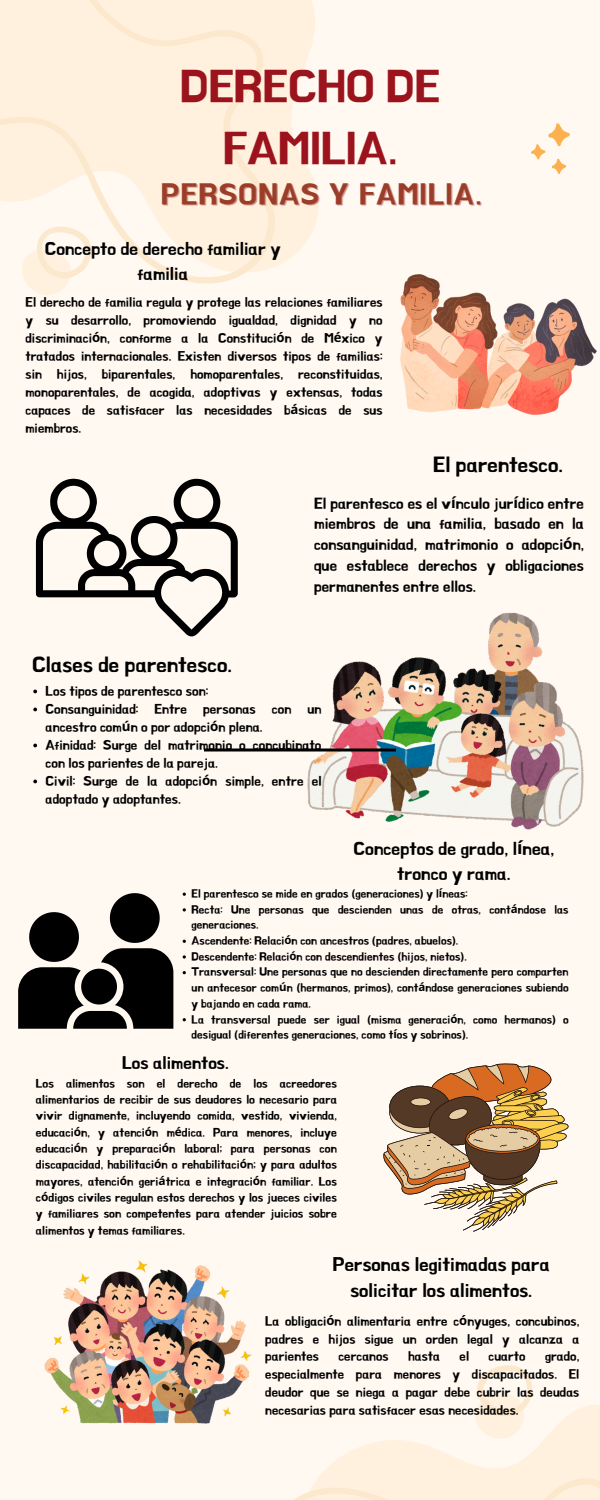
<style>
.page{position:relative;width:600px;height:1500px;background:#fff9f2}
.page>*{position:absolute;margin:0;border:0;box-sizing:border-box;transform-origin:0 0}
.t1{font:44.6px/61.2px "BMHANNA";color:#9b131d;text-align:center}
.t2{font:29.1px "BMHANNA";letter-spacing:.045em;color:#9b3e29}
.t3{font:21.3px "BMHANNA";color:#000}
.t4{font:19px/26.1px "BMHANNA";color:#000;text-align:center}
.t5{font:17.9px/24.6px "BMHANNA";color:#000;text-align:center}
.t6{font:17.8px/24.4px "BMHANNA";color:#000;text-align:center}
.t7{font:17.5px "BMHANNA";color:#000}
.t8{font:15.3px/20.9px "BMHANNA";color:#000;text-align:justify}
.t9{font:13.4px/18px "BMHANNA";color:#000}
.t10{font:13.1px/18px "BMHANNA";color:#000;text-align:justify}
.t11{font:13px/17.9px "BMHANNA";color:#000;text-align:justify}
.t12{font:11.9px/16.3px "BMHANNA";color:#000;text-align:justify}
.t13{font:11.4px/15.7px "BMHANNA";color:#000}
.s1{font-family:"Noto Sans";font-weight:700}
</style>
<div class="page">
<svg style="left:531px;top:123px;width:39px;height:51px"></svg>
<svg style="left:27px;top:0;width:292px;height:295px"></svg>
<svg style="left:0;top:0;width:281px;height:283px;fill:#fff1de"></svg>
<svg style="left:294px;top:1365px;width:306px;height:135px"></svg>
<img style="left:400px;top:275px;width:196px;height:139px">
<svg style="left:36px;top:479px;width:202px;height:157px"></svg>
<img style="left:307px;top:612px;width:277px;height:218px">
<svg style="left:18px;top:893px;width:155px;height:136px"></svg>
<svg style="left:33px;top:690px;width:4px;height:3px"></svg>
<svg style="left:33px;top:708px;width:4px;height:3px"></svg>
<svg style="left:33px;top:744px;width:4px;height:3px"></svg>
<svg style="left:33px;top:780px;width:4px;height:3px"></svg>
<svg style="left:204px;top:748px;width:192px;height:4px"></svg>
<svg style="left:383px;top:1063px;width:186px;height:169px"></svg>
<img style="left:44px;top:1261px;width:208px;height:163px">
<svg style="left:183px;top:908px;width:3px;height:4px"></svg>
<svg style="left:183px;top:955px;width:3px;height:4px"></svg>
<p class="t1" style="left:180px;top:56px;width:261px">DERECHO DE<br>FAMILIA.</p>
<h3 class="t2" style="left:161px;top:180px;width:322px">PERSONAS Y FAMILIA.</h3>
<h5 class="t6" style="left:45px;top:237px;width:237px">Concepto de derecho familiar y familia</h5>
<p class="t10" style="left:26px;top:293px;width:359px">El derecho de familia regula y protege las relaciones familiares y su desarrollo, promoviendo igualdad, dignidad y no discriminaci<span class="s1">ó</span>n, conforme a la Constituci<span class="s1">ó</span>n de M<span class="s1">é</span>xico y tratados internacionales. Existen diversos tipos de familias: sin hijos, biparentales, homoparentales, reconstituidas, monoparentales, de acogida, adoptivas y extensas, todas capaces de satisfacer las necesidades b<span class="s1">á</span>sicas de sus miembros.</p>
<p class="t3" style="left:32px;top:654px;width:202px">Clases de parentesco.</p>
<h3 class="t3" style="left:433px;top:454px;width:131px">El parentesco.</h3>
<p class="t8" style="left:314px;top:493px;width:271px">El parentesco es el v<span class="s1">í</span>nculo jur<span class="s1">í</span>dico entre miembros de una familia, basado en la consanguinidad, matrimonio o adopci<span class="s1">ó</span>n, que establece derechos y obligaciones permanentes entre ellos.</p>
<h1 class="t9" style="left:46px;top:682px;width:164px">Los tipos de parentesco son:</h1>
<p class="t9" style="left:46px;top:700px;width:278px">Consanguinidad: Entre personas con un ancestro com<span class="s1">ú</span>n o por adopci<span class="s1">ó</span>n plena.</p>
<h2 class="t9" style="left:46px;top:736px;width:278px">Afinidad: Surge del matrimonio o concubinato con los parientes de la pareja.</h2>
<p class="t9" style="left:46px;top:772px;width:278px">Civil: Surge de la adopci<span class="s1">ó</span>n simple, entre el adoptado y adoptantes.</p>
<p class="t5" style="left:354px;top:836px;width:202px">Conceptos de grado, l<span class="s1">í</span>nea, tronco y rama.</p>
<p class="t13" style="left:192px;top:886px;width:278px">El parentesco se mide en grados (generaciones) y l<span class="s1">í</span>neas:</p>
<h4 class="t13" style="left:192px;top:901px;width:379px">Recta: Une personas que descienden unas de otras, cont<span class="s1">á</span>ndose las generaciones.</h4>
<p class="t13" style="left:192px;top:933px;width:268px">Ascendente: Relaci<span class="s1">ó</span>n con ancestros (padres, abuelos).</p>
<p class="t13" style="left:192px;top:949px;width:277px">Descendente: Relaci<span class="s1">ó</span>n con descendientes (hijos, nietos).</p>
<p class="t13" style="left:192px;top:964px;width:379px;text-align:justify">Transversal: Une personas que no descienden directamente pero comparten un antecesor com<span class="s1">ú</span>n (hermanos, primos), cont<span class="s1">á</span>ndose generaciones subiendo y bajando en cada rama.</p>
<p class="t13" style="left:192px;top:1011px;width:379px">La transversal puede ser igual (misma generaci<span class="s1">ó</span>n, como hermanos) o desigual (diferentes generaciones, como t<span class="s1">í</span>os y sobrinos).</p>
<p class="t7" style="left:122px;top:1054px;width:108px">Los alimentos.</p>
<p class="t12" style="left:36px;top:1075px;width:303px">Los alimentos son el derecho de los acreedores alimentarios de recibir de sus deudores lo necesario para vivir dignamente, incluyendo comida, vestido, vivienda, educaci<span class="s1">ó</span>n, y atenci<span class="s1">ó</span>n m<span class="s1">é</span>dica. Para menores, incluye educaci<span class="s1">ó</span>n y preparaci<span class="s1">ó</span>n laboral; para personas con discapacidad, habilitaci<span class="s1">ó</span>n o rehabilitaci<span class="s1">ó</span>n; y para adultos mayores, atenci<span class="s1">ó</span>n geri<span class="s1">á</span>trica e integraci<span class="s1">ó</span>n familiar. Los c<span class="s1">ó</span>digos civiles regulan estos derechos y los jueces civiles y familiares son competentes para atender juicios sobre alimentos y temas familiares.</p>
<p class="t4" style="left:333px;top:1252px;width:218px">Personas legitimadas para solicitar los alimentos.</p>
<h4 class="t11" style="left:265px;top:1312px;width:316px">La obligaci<span class="s1">ó</span>n alimentaria entre c<span class="s1">ó</span>nyuges, concubinos, padres e hijos sigue un orden legal y alcanza a parientes</h4>
<h4 class="t11" style="left:339px;top:1348px;width:52px">cercanos</h4>
<h4 class="t11" style="left:408px;top:1348px;width:34px">hasta</h4>
<h4 class="t11" style="left:460px;top:1348px;width:11px">el</h4>
<h4 class="t11" style="left:489px;top:1348px;width:39px">cuarto</h4>
<h4 class="t11" style="left:265px;top:1348px;width:316px;text-indent:280px">grado, especialmente para menores y discapacitados. El deudor que se niega a pagar debe cubrir las deudas necesarias para satisfacer esas necesidades.</h4>
</div>
